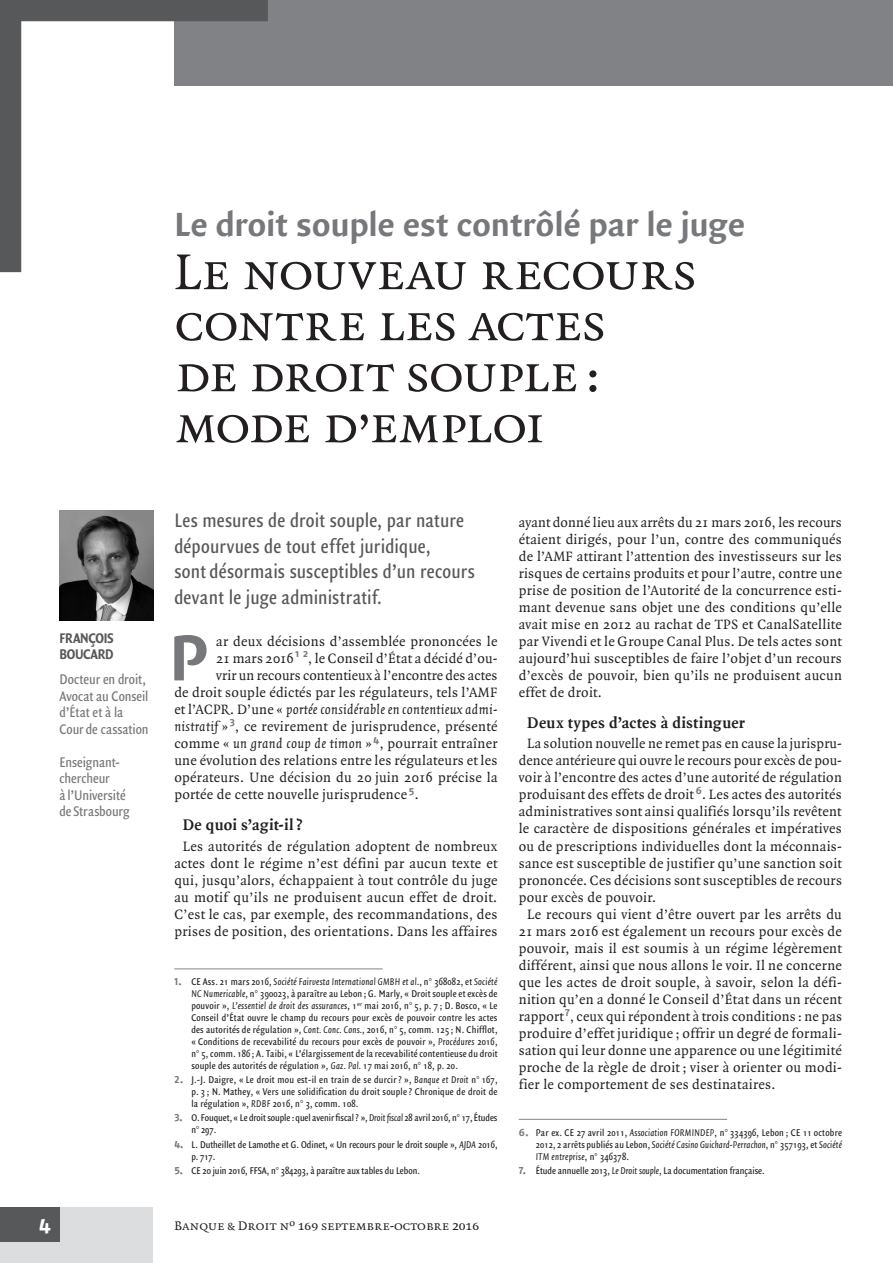
<style>
.page{position:relative;width:893px;height:1263px;background:#fff}
.page>*{position:absolute;margin:0;border:0;box-sizing:border-box;transform-origin:0 0}
._5-TEXTE-COURANT___L{font:700 69.6px "Quadraat Sans";color:#76787b}
._3-ARTICLES-TITRE_SA{font:54px/51px "Quadraat Small Caps";letter-spacing:-.015em;color:#231f20}
._3-ARTICLES-TITRE_SA-2{font:54px "Quadraat Small Caps";letter-spacing:-.04em;color:#231f20}
._1-ARTICLES-SURTITRE{font:700 36px "Quadraat Sans";letter-spacing:-.01em;color:#76787b}
._4-ARTICLES-CHAPO-CO{font:21px/25.5px "Quadraat Sans Con";letter-spacing:.01em;color:#57585a}
._9-FOLIO-GAUCHE{font:21px "Fago No Bold Lf Caps";color:#fff}
._6-INTER-PETIT{font:700 16.5px "Quadraat";letter-spacing:.02em;color:#231f20}
._11-AUTEUR-FONCTION{font:15px/16.5px "Quadraat Sans Con";letter-spacing:-.005em;color:#76787b}
._11-AUTEUR-NOM{font:700 15px/16.5px "Quadraat Sans Con";letter-spacing:-.02em;color:#57585a}
._5-TEXTE-COURANT{font:14.55px/17px "Quadraat";letter-spacing:.02em;color:#231f20;text-align:justify}
._5-TEXTE-COURANT___L-2{font:14.55px "Quadraat";letter-spacing:.02em;color:#231f20}
._5-TEXTE-COURANT___L-3{font:italic 14.55px "Quadraat";letter-spacing:.02em;color:#231f20}
.t1{font:13.5px "Quadraat Small Caps";color:#231f20}
._9-NOTES_DE_BAS_DE_P{font:10.5px/12px "Quadraat Sans Con";color:#231f20;text-align:justify}
.s1{font-style:normal}
.s2{font-style:italic}
.s3{font-family:"Fago No Bold Lf";color:#76787b}
</style>
<div class="page">
<div style="left:0;top:1208px;width:153px;height:55px;background:#dcdddf"></div>
<div style="left:0;top:1208px;width:60px;height:34px;background:#57585a"></div>
<div style="left:174px;top:0;width:719px;height:85px;background:#808285"></div>
<svg style="left:0;top:0;width:268px;height:272px"></svg>
<hr style="left:174px;top:968px;width:209px;height:1px;background:#808285">
<hr style="left:519px;top:1119px;width:208px;height:1px;background:#808285">
<img style="left:60px;top:510px;width:93px;height:110px">
<p class="_1-ARTICLES-SURTITRE" style="left:174px;top:204px;width:572px">Le droit souple est contrôlé par le juge</p>
<p class="_3-ARTICLES-TITRE_SA" style="left:174px;top:248px;width:524px">Le nouveau recours contre les actes<br>de droit souple :</p>
<p class="_3-ARTICLES-TITRE_SA-2" style="left:174px;top:397px;width:373px">mode d’emploi</p>
<p class="_11-AUTEUR-NOM" style="left:60px;top:630px;width:56px">FRANÇOIS<br>BOUCARD</p>
<p class="_11-AUTEUR-FONCTION" style="left:60px;top:672px;width:91px">Docteur en droit,<br>Avocat au Conseil d’État et à la<br>Cour de cassation</p>
<p class="_11-AUTEUR-FONCTION" style="left:60px;top:754px;width:72px">Enseignant&shy;chercheur<br>à l’Université deStrasbourg</p>
<p class="_4-ARTICLES-CHAPO-CO" style="left:174px;top:508px;width:302px">Les mesures de droit souple, par nature dépourvues de tout effet juridique,<br>sont désormais susceptibles d’un recours devant le juge administratif.</p>
<p class="_5-TEXTE-COURANT___L" style="left:169px;top:619px;width:40px">P</p>
<p class="_5-TEXTE-COURANT___L-2" style="left:216px;top:634px;width:283px">ar deux décisions d’assemblée prononcées le</p>
<p class="_5-TEXTE-COURANT___L-2" style="left:216px;top:651px;width:283px">21 mars 2016<sup>1</sup> <sup>2</sup>, le Conseil d’État a décidé d’ou-</p>
<p class="_5-TEXTE-COURANT___L-2" style="left:216px;top:668px;width:283px">vrir un recours contentieux à l’encontre des actes</p>
<p class="_5-TEXTE-COURANT___L-2" style="left:174px;top:685px;width:325px">de droit souple édictés par les régulateurs, tels l’AMF</p>
<p class="_5-TEXTE-COURANT___L-3" style="left:174px;top:702px;width:325px"><span class="s1">et l’ACPR. D’une «</span> portée considérable en contentieux admi-</p>
<p class="_5-TEXTE-COURANT___L-2" style="left:174px;top:719px;width:325px"><span class="s2">nistratif</span> » <sup>3</sup>, ce revirement de jurisprudence, présenté</p>
<p class="_5-TEXTE-COURANT___L-2" style="left:174px;top:736px;width:325px">comme « <span class="s2">un grand coup de timon</span> » <sup>4</sup>, pourrait entraîner</p>
<p class="_5-TEXTE-COURANT___L-2" style="left:174px;top:753px;width:325px">une évolution des relations entre les régulateurs et les</p>
<p class="_5-TEXTE-COURANT___L-2" style="left:174px;top:770px;width:325px">opérateurs. Une décision du 20 juin 2016 précise la</p>
<p class="_5-TEXTE-COURANT___L-2" style="left:174px;top:787px;width:246px">portée de cette nouvelle jurisprudence <sup>5</sup>.</p>
<p class="_6-INTER-PETIT" style="left:183px;top:816px;width:121px">De quoi s’agit-il ?</p>
<p class="_5-TEXTE-COURANT" style="left:174px;top:838px;width:325px;text-align:center">Les autorités de régulation adoptent de nombreux actes dont le régime n’est défini par aucun texte et qui, jusqu’alors, échappaient à tout contrôle du juge au motif qu’ils ne produisent aucun effet de droit.<br>C’est le cas, par exemple, des recommandations, des prises de position, des orientations. Dans les affaires</p>
<p class="_9-NOTES_DE_BAS_DE_P" style="left:191px;top:976px;width:308px;text-indent:-17px"><span class="s3">1.</span> CE Ass. 21 mars 2016, <span class="s2">Société Fairvesta International GMBH et al</span>., n° 368082, et <span class="s2">Société NC Numericable</span>, n° 390023, à paraître au Lebon ; G. Marly, « Droit souple et excès de pouvoir », <span class="s2">L’essentiel de droit des assurances</span>, 1<sup>er</sup> mai 2016, n° 5, p. 7 ; D. Bosco, « Le Conseil d’État ouvre le champ du recours pour excès de pouvoir contre les actes des autorités de régulation », <span class="s2">Cont. Conc. Cons.</span>, 2016, n° 5, comm. 125 ; N. Chifflot, « Conditions de recevabilité du recours pour excès de pouvoir », <span class="s2">Procédures</span> 2016, n° 5, comm. 186 ; A. Taibi, « L’élargissement de la recevabilité contentieuse du droit souple des autorités de régulation », <span class="s2">Gaz. Pal.</span> 17 mai 2016, n° 18, p. 20.</p>
<p class="_9-NOTES_DE_BAS_DE_P" style="left:191px;top:1074px;width:308px;text-indent:-17px"><span class="s3">2.</span> J.-J. Daigre, « Le droit mou est-il en train de se durcir ? », <span class="s2">Banque et Droit</span> n° 167, p. 3 ; N. Mathey, « Vers une solidification du droit souple? Chronique de droit de la régulation », <span class="s2">RDBF</span> 2016, n° 3, comm. 108.</p>
<p class="_9-NOTES_DE_BAS_DE_P" style="left:191px;top:1112px;width:308px;text-indent:-17px"><span class="s3">3.</span> O. Fouquet, « Le droit souple: quel avenir fiscal? », <span class="s2">Droit fiscal</span> 28 avril 2016, n° 17, Études n° 297.</p>
<p class="_9-NOTES_DE_BAS_DE_P" style="left:191px;top:1138px;width:308px;text-indent:-17px"><span class="s3">4.</span> L. Dutheillet de Lamothe et G. Odinet, « Un recours pour le droit souple », <span class="s2">AJDA</span> 2016, p. 717.</p>
<p class="_9-NOTES_DE_BAS_DE_P" style="left:174px;top:1164px;width:247px"><span class="s3">5.</span> CE 20 juin 2016, FFSA, n° 384293, à paraître aux tables du Lebon.</p>
<p class="_5-TEXTE-COURANT" style="left:519px;top:515px;width:325px">ayant donné lieu aux arrêts du 21 mars 2016, les recours étaient dirigés, pour l’un, contre des communiqués de l’AMF attirant l’attention des investisseurs sur les risques de certains produits et pour l’autre, contre une prise de position de l’Autorité de la concurrence esti&shy;mant devenue sans objet une des conditions qu’elle avait mise en 2012 au rachat de TPS et CanalSatellite par Vivendi et le Groupe Canal Plus. De tels actes sont aujourd’hui susceptibles de faire l’objet d’un recours d’excès de pouvoir, bien qu’ils ne produisent aucun effet de droit.</p>
<p class="_6-INTER-PETIT" style="left:527px;top:714px;width:219px">Deux types d’actes à distinguer</p>
<p class="_5-TEXTE-COURANT" style="left:519px;top:736px;width:325px;text-indent:9px">La solution nouvelle ne remet pas en cause la jurispru&shy;dence antérieure qui ouvre le recours pour excès de pou&shy;voir à l’encontre des actes d’une autorité de régulation produisant des effets de droit <sup>6</sup>. Les actes des autorités administratives sont ainsi qualifiés lorsqu’ils revêtent le caractère de dispositions générales et impératives ou de prescriptions individuelles dont la méconnais&shy;sance est susceptible de justifier qu’une sanction soit prononcée. Ces décisions sont susceptibles de recours pour excès de pouvoir.</p>
<p class="_5-TEXTE-COURANT" style="left:519px;top:906px;width:325px;text-indent:9px">Le recours qui vient d’être ouvert par les arrêts du 21 mars 2016 est également un recours pour excès de pouvoir, mais il est soumis à un régime légèrement différent, ainsi que nous allons le voir. Il ne concerne que les actes de droit souple, à savoir, selon la défi&shy;nition qu’en a donné le Conseil d’État dans un récent rapport <sup>7</sup>, ceux qui répondent à trois conditions : ne pas produire d’effet juridique ; offrir un degré de formali&shy;sation qui leur donne une apparence ou une légitimité proche de la règle de droit ; viser à orienter ou modi&shy;fier le comportement de ses destinataires.</p>
<p class="_9-NOTES_DE_BAS_DE_P" style="left:536px;top:1126px;width:308px;text-indent:-17px"><span class="s3">6.</span> Par ex. CE 27 avril 2011, <span class="s2">Association FORMINDEP</span>, n° 334396, Lebon ; CE 11 octobre 2012, 2 arrêts publiés au Lebon, <span class="s2">Société Casino Guichard-Perrachon</span>, n° 357193, et <span class="s2">Société ITM entreprise</span>, n° 346378.</p>
<p class="_9-NOTES_DE_BAS_DE_P" style="left:519px;top:1164px;width:247px"><span class="s3">7.</span> Étude annuelle 2013, <span class="s2">Le Droit souple</span>, La documentation française.</p>
<p class="_9-FOLIO-GAUCHE" style="left:39px;top:1213px;width:13px">4</p>
<p class="t1" style="left:174px;top:1218px;width:306px">Banque &amp; Droit nº 169 septembre-octobre 2016</p>
</div>
